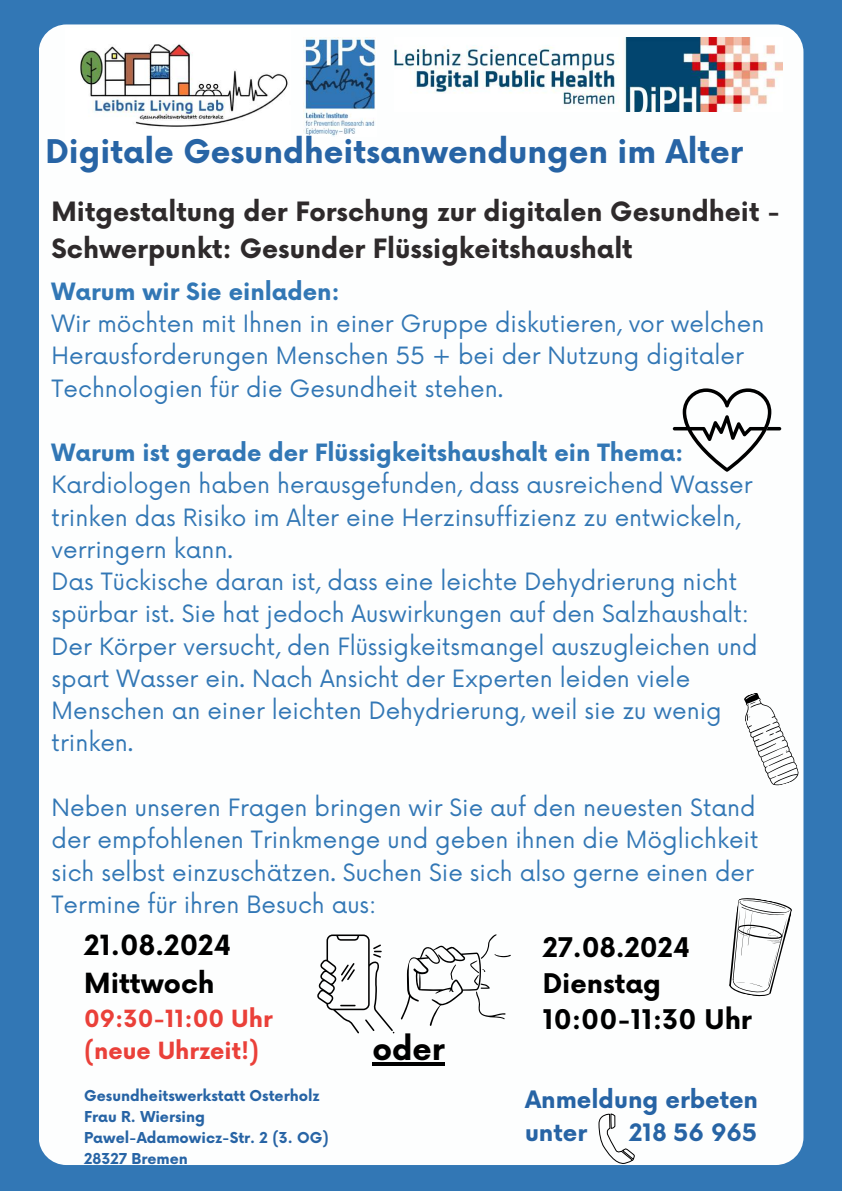
<style>
.page{position:relative;width:842px;height:1191px;background:#fff}
.page>*{position:absolute;margin:0;border:0;box-sizing:border-box;transform-origin:0 0}
.t1{font:700 31.8px "Now";color:#2764a5}
.t2{font:700 31px "Now";color:#000}
.t3{font:700 27.1px/38.2px "Now";color:#000}
.t4{font:700 26.4px/36.1px "Now";color:#000}
.t5{font:700 25.9px/36.8px "Now";color:#2e2a2b}
.t6{font:700 23.4px/32.4px "Now";color:#2764a5}
.t7{font:23.2px/32.2px "Now";color:#3277b5}
.t8{font:700 23.2px "Now";color:#3277b5}
.t9{font:700 23.1px/32.2px "Now";color:#ea4039}
.t10{font:700 14.7px/21.1px "Now";color:#2764a5}
</style>
<div class="page">
<div style="left:0;top:0;width:842px;height:1190px;background:#3277b5"></div>
<div style="left:39px;top:24px;width:764px;height:1140px;background:#fdfefe;border-radius:28px"></div>
<img style="left:80px;top:44px;width:208px;height:83px">
<img style="left:303px;top:38px;width:73px;height:99px">
<img style="left:394px;top:38px;width:388px;height:74px">
<svg style="left:598px;top:1113px;width:37px;height:52px"></svg>
<hr style="left:372px;top:1062px;width:73px;height:3px;background:#000">
<svg style="left:401px;top:934px;width:110px;height:91px"></svg>
<svg style="left:317px;top:934px;width:77px;height:99px"></svg>
<svg style="left:673px;top:388px;width:108px;height:83px"></svg>
<svg style="left:744px;top:693px;width:55px;height:93px"></svg>
<svg style="left:729px;top:898px;width:63px;height:99px"></svg>
<h1 class="t1" style="left:45px;top:134px;width:699px">Digitale Gesundheitsanwendungen im Alter</h1>
<p class="t5" style="left:52px;top:195px;width:730px">Mitgestaltung der Forschung zur digitalen Gesundheit -<br>Schwerpunkt: Gesunder Flüssigkeitshaushalt</p>
<p class="t8" style="left:52px;top:279px;width:290px">Warum wir Sie einladen:</p>
<p class="t7" style="left:52px;top:308px;width:714px">Wir möchten mit Ihnen in einer Gruppe diskutieren, vor welchen<br>Herausforderungen Menschen 55 + bei der Nutzung digitaler<br>Technologien für die Gesundheit stehen.</p>
<p class="t8" style="left:52px;top:440px;width:634px">Warum ist gerade der Flüssigkeitshaushalt ein Thema:</p>
<p class="t7" style="left:52px;top:470px;width:708px">Kardiologen haben herausgefunden, dass ausreichend Wasser trinken das Risiko im Alter eine Herzinsuffizienz zu entwickeln, verringern kann.<br>Das Tückische daran ist, dass eine leichte Dehydrierung nicht spürbar ist. Sie hat jedoch Auswirkungen auf den Salzhaushalt:<br>Der Körper versucht, den Flüssigkeitsmangel auszugleichen und spart Wasser ein. Nach Ansicht der Experten leiden viele Menschen an einer leichten Dehydrierung, weil sie zu wenig trinken.</p>
<p class="t7" style="left:52px;top:792px;width:708px">Neben unseren Fragen bringen wir Sie auf den neuesten Stand der empfohlenen Trinkmenge und geben ihnen die Möglichkeit sich selbst einzuschätzen. Suchen Sie sich also gerne einen der Termine für ihren Besuch aus:</p>
<p class="t3" style="left:84px;top:927px;width:148px">21.08.2024<br>Mittwoch</p>
<p class="t9" style="left:84px;top:1003px;width:190px">09:30-11:00 Uhr (neue Uhrzeit!)</p>
<p class="t10" style="left:84px;top:1085px;width:246px">Gesundheitswerkstatt Osterholz<br>Frau R. Wiersing<br>Pawel-Adamowicz-Str. 2 (3. OG)<br>28327 Bremen</p>
<p class="t6" style="left:525px;top:1085px;width:234px">Anmeldung erbeten unter</p>
<p class="t4" style="left:543px;top:930px;width:211px">27.08.2024<br>Dienstag<br>10:00-11:30 Uhr</p>
<h2 class="t2" style="left:372px;top:1032px;width:74px">oder</h2>
<p class="t6" style="left:629px;top:1117px;width:129px">218 56 965</p>
</div>
